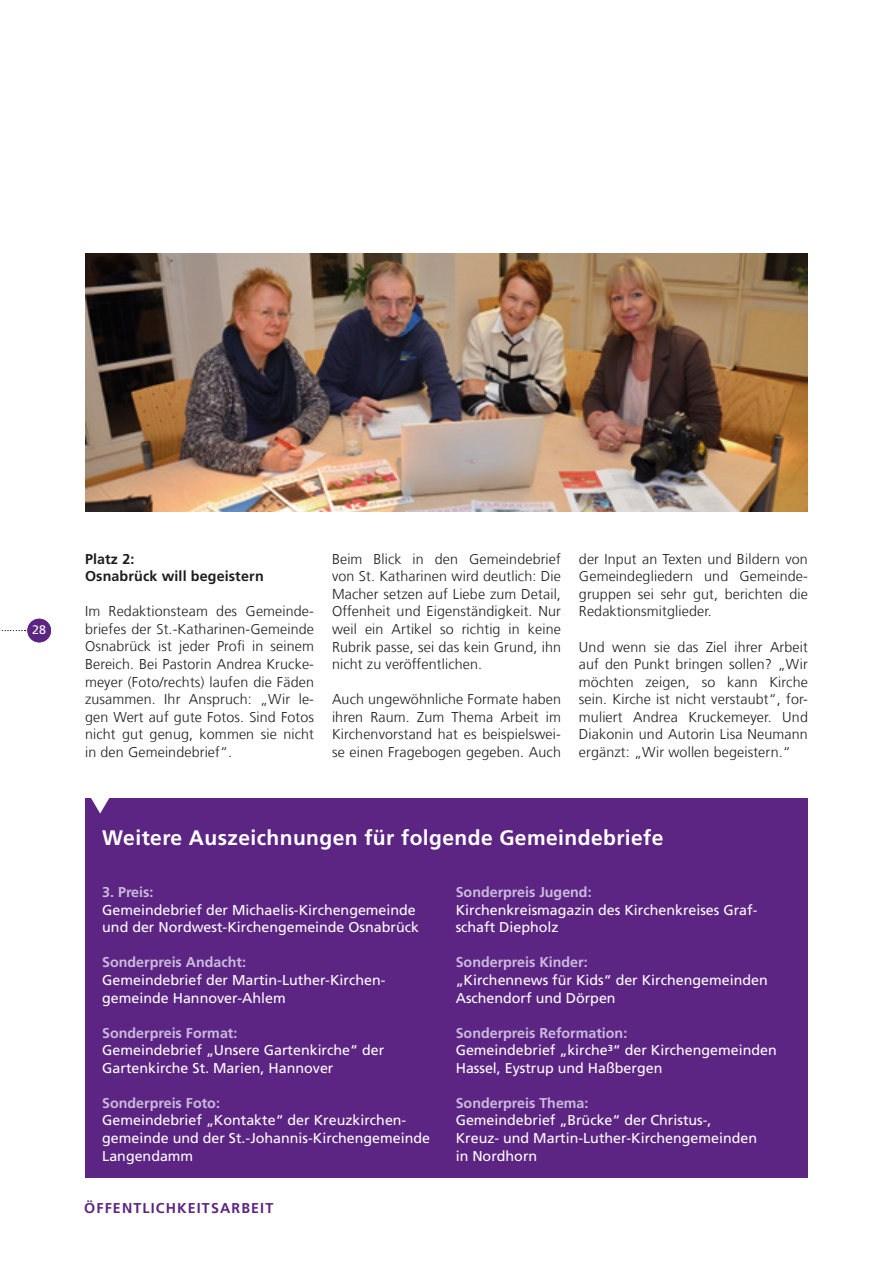
<style>
.page{position:relative;width:893px;height:1263px;background:#fff}
.page>*{position:absolute;margin:0;border:0;box-sizing:border-box;transform-origin:0 0}
.t1{font:700 21px "Frutiger LT Com";letter-spacing:.02em;color:#fff}
.t2{font:300 14.25px/17.5px "Frutiger LT Com";letter-spacing:.01em;color:#1d1d1b;text-align:justify}
.t3{font:14.25px/17.5px "Frutiger LT Com";color:#fff}
.t4{font:700 14.25px "Frutiger LT Com";color:#cabadc}
.t5{font:700 14.25px/17.5px "Frutiger LT Com";letter-spacing:.01em;color:#1d1d1b}
.t6{font:700 14.25px "Frutiger LT Com";letter-spacing:.08em;color:#5c2583}
.t7{font:12.3px "Frutiger LT Com";color:#fff}
</style>
<div class="page">
<svg style="left:0;top:630px;width:26px;height:1px"></svg>
<div style="left:27px;top:619px;width:24px;height:23px;background:#5c2583;border-radius:50%"></div>
<img style="left:85px;top:253px;width:723px;height:258px">
<div style="left:85px;top:798px;width:723px;height:380px;background:#5c2583"></div>
<svg style="left:91px;top:798px;width:19px;height:15px"></svg>
<p class="t7" style="left:32px;top:623px;width:15px">28</p>
<p class="t5" style="left:85px;top:550px;width:180px">Platz 2:<br>Osnabrück will begeistern</p>
<p class="t2" style="left:85px;top:603px;width:230px">Im Redaktionsteam des Gemeinde&shy;briefes der St.-Katharinen-Gemeinde Osnabrück ist jeder Profi in seinem Bereich. Bei Pastorin Andrea Krucke&shy;meyer (Foto/rechts) laufen die Fäden zusammen. Ihr Anspruch: „Wir le&shy;gen Wert auf gute Fotos. Sind Fotos nicht gut genug, kommen sie nicht in den Gemeindebrief“.</p>
<p class="t2" style="left:332px;top:550px;width:230px">Beim Blick in den Gemeindebrief von St. Katharinen wird deutlich: Die Macher setzen auf Liebe zum Detail, Offenheit und Eigenständigkeit. Nur weil ein Artikel so richtig in keine Rubrik passe, sei das kein Grund, ihn nicht zu veröffentlichen.</p>
<p class="t2" style="left:332px;top:691px;width:230px">Auch ungewöhnliche Formate haben ihren Raum. Zum Thema Arbeit im Kirchenvorstand hat es beispielswei&shy;se einen Fragebogen gegeben. Auch</p>
<p class="t2" style="left:579px;top:550px;width:230px">der Input an Texten und Bildern von Gemeindegliedern und Gemeinde&shy;gruppen sei sehr gut, berichten die Redaktionsmitglieder.</p>
<p class="t2" style="left:579px;top:638px;width:230px">Und wenn sie das Ziel ihrer Arbeit auf den Punkt bringen sollen? „Wir möchten zeigen, so kann Kirche sein. Kirche ist nicht verstaubt“, for&shy;muliert Andrea Kruckemeyer. Und Diakonin und Autorin Lisa Neumann ergänzt: „Wir wollen begeistern.“</p>
<h1 class="t1" style="left:102px;top:825px;width:563px">Weitere Auszeichnungen für folgende Gemeindebriefe</h1>
<p class="t4" style="left:102px;top:884px;width:53px">3. Preis:</p>
<p class="t3" style="left:102px;top:901px;width:318px">Gemeindebrief der Michaelis-Kirchengemeinde und der Nordwest-Kirchengemeinde Osnabrück</p>
<p class="t4" style="left:102px;top:954px;width:145px">Sonderpreis Andacht:</p>
<p class="t3" style="left:102px;top:971px;width:285px">Gemeindebrief der Martin-Luther-Kirchen&shy;gemeinde Hannover-Ahlem</p>
<p class="t4" style="left:102px;top:1024px;width:137px">Sonderpreis Format:</p>
<p class="t3" style="left:102px;top:1041px;width:283px">Gemeindebrief „Unsere Gartenkirche“ der<br>Gartenkirche St. Marien, Hannover</p>
<p class="t4" style="left:102px;top:1094px;width:119px">Sonderpreis Foto:</p>
<p class="t3" style="left:102px;top:1112px;width:329px">Gemeindebrief „Kontakte“ der Kreuzkirchen&shy;gemeinde und der St.-Johannis-Kirchengemeinde<br>Langendamm</p>
<p class="t6" style="left:84px;top:1200px;width:191px">ÖFFENTLICHKEITSARBEIT</p>
<p class="t4" style="left:456px;top:884px;width:137px">Sonderpreis Jugend:</p>
<p class="t3" style="left:456px;top:901px;width:303px">Kirchenkreismagazin des Kirchenkreises Graf&shy;schaft Diepholz</p>
<p class="t4" style="left:456px;top:954px;width:133px">Sonderpreis Kinder:</p>
<p class="t3" style="left:456px;top:971px;width:313px">„Kirchennews für Kids“ der Kirchengemeinden<br>Aschendorf und Dörpen</p>
<p class="t4" style="left:456px;top:1024px;width:173px">Sonderpreis Reformation:</p>
<p class="t3" style="left:456px;top:1041px;width:323px">Gemeindebrief „kirche³“ der Kirchengemeinden<br>Hassel, Eystrup und Haßbergen</p>
<p class="t4" style="left:456px;top:1094px;width:134px">Sonderpreis Thema:</p>
<p class="t3" style="left:456px;top:1112px;width:303px">Gemeindebrief „Brücke“ der Christus-,<br>Kreuz- und Martin-Luther-Kirchengemeinden in Nordhorn</p>
</div>
